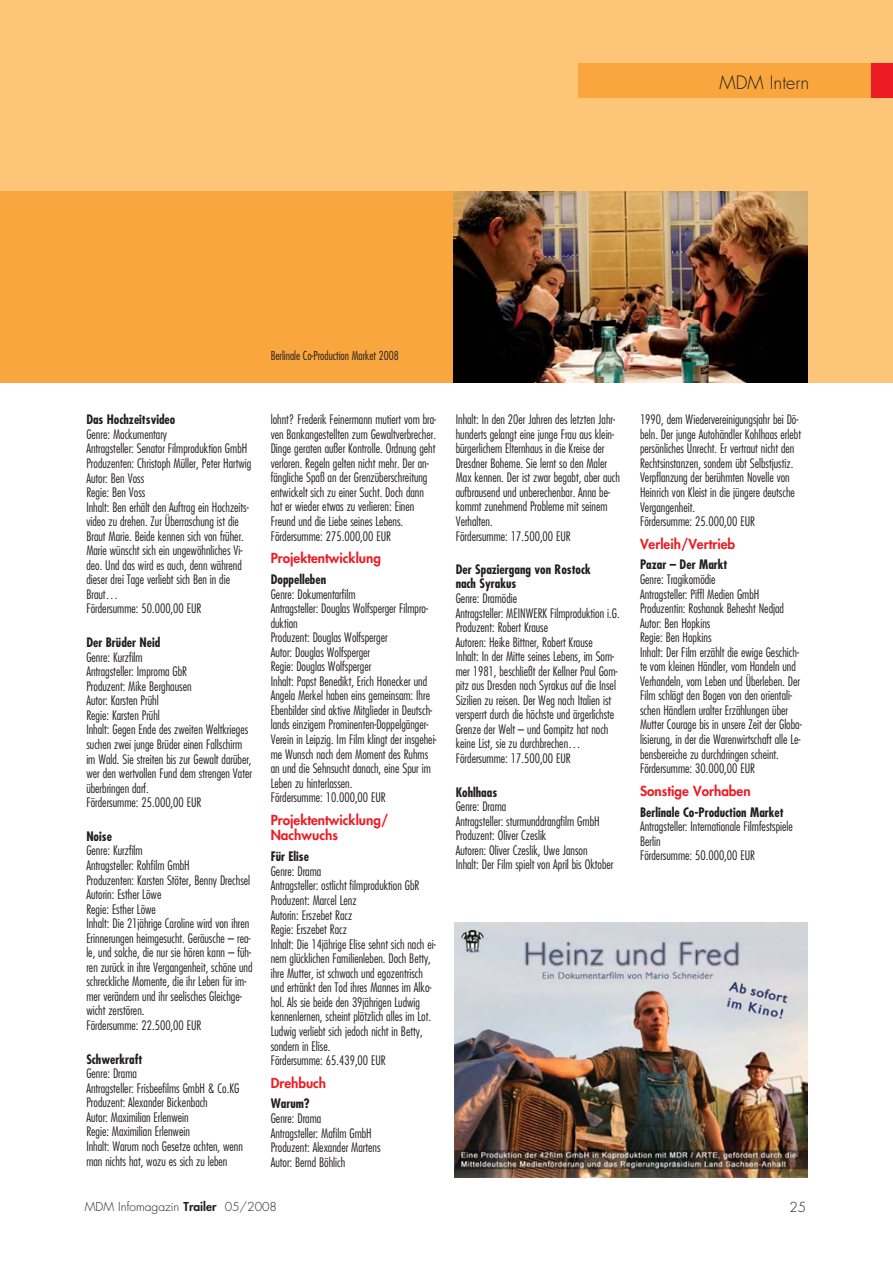
<style>
.page{position:relative;width:893px;height:1263px;background:#fff}
.page>*{position:absolute;margin:0;border:0;box-sizing:border-box;transform-origin:0 0}
.t1{font:300 18px "Futura";color:#231f20}
.t2{font:800 13.5px/15.8px "Futura";color:#ed1c24}
.t3{font:300 13.5px "Futura";color:#231f20}
.t4{font:300 condensed 12.75px/14.5px "Futura";color:#231f20}
.t5{font:700 condensed 12.75px/14.1px "Futura";color:#231f20}
.t6{font:300 condensed 12px "Futura";color:#231f20}
.t7{font:300 12px "Futura";color:#231f20}
.s1{font-weight:800}
</style>
<div class="page">
<div style="left:0;top:0;width:892px;height:383px;background:#fdc578"></div>
<div style="left:0;top:191px;width:808px;height:192px;background:#faa63f"></div>
<div style="left:578px;top:64px;width:314px;height:34px;background:#faa63f"></div>
<div style="left:871px;top:64px;width:21px;height:34px;background:#ed1c24"></div>
<img style="left:453px;top:191px;width:355px;height:192px">
<img style="left:455px;top:922px;width:352px;height:255px">
<h1 class="t1" style="left:720px;top:74px;width:91px">MDM Intern</h1>
<p class="t6" style="left:271px;top:350px;width:130px">Berlinale Co-Production Market 2008</p>
<p class="t5" style="left:86px;top:414px;width:91px">Das Hochzeitsvideo</p>
<p class="t4" style="left:86px;top:428px;width:167px">Genre: Mockumentary<br>Antragsteller: Senator Filmproduktion GmbH Produzenten: Christoph Müller, Peter Hartwig Autor: Ben Voss<br>Regie: Ben Voss<br>Inhalt: Ben erhält den Auftrag ein Hochzeits&shy;video zu drehen. Zur Überraschung ist die Braut Marie. Beide kennen sich von früher.<br>Marie wünscht sich ein ungewöhnliches Vi&shy;deo. Und das wird es auch, denn während dieser drei Tage verliebt sich Ben in die Braut…<br>Fördersumme: 50.000,00 EUR</p>
<p class="t5" style="left:86px;top:637px;width:76px">Der Brüder Neid</p>
<p class="t4" style="left:86px;top:651px;width:167px">Genre: Kurzfilm<br>Antragsteller: Improma GbR<br>Produzent: Mike Berghausen<br>Autor: Karsten Prühl<br>Regie: Karsten Prühl<br>Inhalt: Gegen Ende des zweiten Weltkrieges suchen zwei junge Brüder einen Fallschirm im Wald. Sie streiten bis zur Gewalt darüber, wer den wertvollen Fund dem strengen Vater überbringen darf.<br>Fördersumme: 25.000,00 EUR</p>
<p class="t5" style="left:86px;top:830px;width:27px">Noise</p>
<p class="t4" style="left:86px;top:844px;width:168px">Genre: Kurzfilm<br>Antragsteller: Rohfilm GmbH<br>Produzenten: Karsten Stöter, Benny Drechsel Autorin: Esther Löwe<br>Regie: Esther Löwe<br>Inhalt: Die 21jährige Caroline wird von ihren Erinnerungen heimgesucht. Geräusche – rea&shy;le, und solche, die nur sie hören kann – füh&shy;ren zurück in ihre Vergangenheit, schöne und schreckliche Momente, die ihr Leben für im&shy;mer verändern und ihr seelisches Gleichge&shy;wicht zerstören.<br>Fördersumme: 22.500,00 EUR</p>
<p class="t5" style="left:86px;top:1053px;width:58px">Schwerkraft</p>
<p class="t4" style="left:86px;top:1067px;width:158px">Genre: Drama<br>Antragsteller: Frisbeefilms GmbH &amp; Co.KG<br>Produzent: Alexander Bickenbach<br>Autor: Maximilian Erlenwein<br>Regie: Maximilian Erlenwein<br>Inhalt: Warum noch Gesetze achten, wenn man nichts hat, wozu es sich zu leben</p>
<p class="t4" style="left:271px;top:413px;width:167px">lohnt? Frederik Feinermann mutiert vom bra&shy;ven Bankangestellten zum Gewaltverbrecher.<br>Dinge geraten außer Kontrolle. Ordnung geht verloren. Regeln gelten nicht mehr. Der an&shy;fängliche Spaß an der Grenzüberschreitung entwickelt sich zu einer Sucht. Doch dann hat er wieder etwas zu verlieren: Einen Freund und die Liebe seines Lebens.<br>Fördersumme: 275.000,00 EUR</p>
<p class="t2" style="left:271px;top:551px;width:112px">Projektentwicklung</p>
<p class="t5" style="left:271px;top:573px;width:57px">Doppelleben</p>
<p class="t4" style="left:271px;top:587px;width:167px">Genre: Dokumentarfilm<br>Antragsteller: Douglas Wolfsperger Filmpro&shy;duktion<br>Produzent: Douglas Wolfsperger<br>Autor: Douglas Wolfsperger<br>Regie: Douglas Wolfsperger<br>Inhalt: Papst Benedikt, Erich Honecker und Angela Merkel haben eins gemeinsam: Ihre Ebenbilder sind aktive Mitglieder in Deutsch&shy;lands einzigem Prominenten-Doppelgänger-Verein in Leipzig. Im Film klingt der insgehei&shy;me Wunsch nach dem Moment des Ruhms an und die Sehnsucht danach, eine Spur im Leben zu hinterlassen.<br>Fördersumme: 10.000,00 EUR</p>
<p class="t2" style="left:271px;top:813px;width:119px">Projektentwicklung/<br>Nachwuchs</p>
<p class="t5" style="left:271px;top:851px;width:40px">Für Elise</p>
<p class="t4" style="left:271px;top:865px;width:167px">Genre: Drama<br>Antragsteller: ostlicht filmproduktion GbR Produzent: Marcel Lenz<br>Autorin: Erszebet Racz<br>Regie: Erszebet Racz<br>Inhalt: Die 14jährige Elise sehnt sich nach ei&shy;nem glücklichen Familienleben. Doch Betty, ihre Mutter, ist schwach und egozentrisch und ertränkt den Tod ihres Mannes im Alko&shy;hol. Als sie beide den 39jährigen Ludwig kennenlernen, scheint plötzlich alles im Lot.<br>Ludwig verliebt sich jedoch nicht in Betty, sondern in Elise.<br>Fördersumme: 65.439,00 EUR</p>
<p class="t2" style="left:271px;top:1076px;width:57px">Drehbuch</p>
<p class="t5" style="left:271px;top:1098px;width:40px">Warum?</p>
<p class="t4" style="left:271px;top:1112px;width:111px">Genre: Drama<br>Antragsteller: Mafilm GmbH<br>Produzent: Alexander Martens<br>Autor: Bernd Böhlich</p>
<p class="t4" style="left:456px;top:413px;width:166px">Inhalt: In den 20er Jahren des letzten Jahr&shy;hunderts gelangt eine junge Frau aus klein&shy;bürgerlichem Elternhaus in die Kreise der Dresdner Boheme. Sie lernt so den Maler Max kennen. Der ist zwar begabt, aber auch aufbrausend und unberechenbar. Anna be&shy;kommt zunehmend Probleme mit seinem Verhalten.<br>Fördersumme: 17.500,00 EUR</p>
<p class="t5" style="left:456px;top:564px;width:137px">Der Spaziergang von Rostock nach Syrakus</p>
<p class="t4" style="left:456px;top:592px;width:166px">Genre: Dramödie<br>Antragsteller: MEINWERK Filmproduktion i.G.<br>Produzent: Robert Krause<br>Autoren: Heike Bittner, Robert Krause<br>Inhalt: In der Mitte seines Lebens, im Som&shy;mer 1981, beschließt der Kellner Paul Gom&shy;pitz aus Dresden nach Syrakus auf die Insel Sizilien zu reisen. Der Weg nach Italien ist versperrt durch die höchste und ärgerlichste Grenze der Welt – und Gompitz hat noch keine List, sie zu durchbrechen… Fördersumme: 17.500,00 EUR</p>
<p class="t5" style="left:456px;top:786px;width:43px">Kohlhaas</p>
<p class="t4" style="left:456px;top:800px;width:159px">Genre: Drama<br>Antragsteller: sturmunddrangfilm GmbH<br>Produzent: Oliver Czeslik<br>Autoren: Oliver Czeslik, Uwe Janson<br>Inhalt: Der Film spielt von April bis Oktober</p>
<p class="t4" style="left:640px;top:413px;width:162px">1990, dem Wiedervereinigungsjahr bei Dö&shy;beln. Der junge Autohändler Kohlhaas erlebt persönliches Unrecht. Er vertraut nicht den Rechtsinstanzen, sondern übt Selbstjustiz.<br>Verpflanzung der berühmten Novelle von Heinrich von Kleist in die jüngere deutsche Vergangenheit.<br>Fördersumme: 25.000,00 EUR</p>
<p class="t2" style="left:640px;top:537px;width:97px">Verleih/Vertrieb</p>
<p class="t5" style="left:640px;top:559px;width:89px">Pazar – Der Markt</p>
<p class="t4" style="left:640px;top:573px;width:163px">Genre: Tragikomödie<br>Antragsteller: Piffl Medien GmbH Produzentin: Roshanak Behesht Nedjad Autor: Ben Hopkins<br>Regie: Ben Hopkins<br>Inhalt: Der Film erzählt die ewige Geschich&shy;te vom kleinen Händler, vom Handeln und Verhandeln, vom Leben und Überleben. Der Film schlägt den Bogen von den orientali&shy;schen Händlern uralter Erzählungen über Mutter Courage bis in unsere Zeit der Globa&shy;lisierung, in der die Warenwirtschaft alle Le&shy;bensbereiche zu durchdringen scheint.<br>Fördersumme: 30.000,00 EUR</p>
<p class="t2" style="left:640px;top:784px;width:112px">Sonstige Vorhaben</p>
<p class="t5" style="left:640px;top:806px;width:145px">Berlinale Co-Production Market</p>
<p class="t4" style="left:640px;top:820px;width:154px">Antragsteller: Internationale Filmfestspiele<br>Berlin<br>Fördersumme: 50.000,00 EUR</p>
<p class="t7" style="left:85px;top:1201px;width:194px">MDM Infomagazin <span class="s1">Trailer</span> 05/2008</p>
<p class="t3" style="left:789px;top:1201px;width:18px">25</p>
</div>
